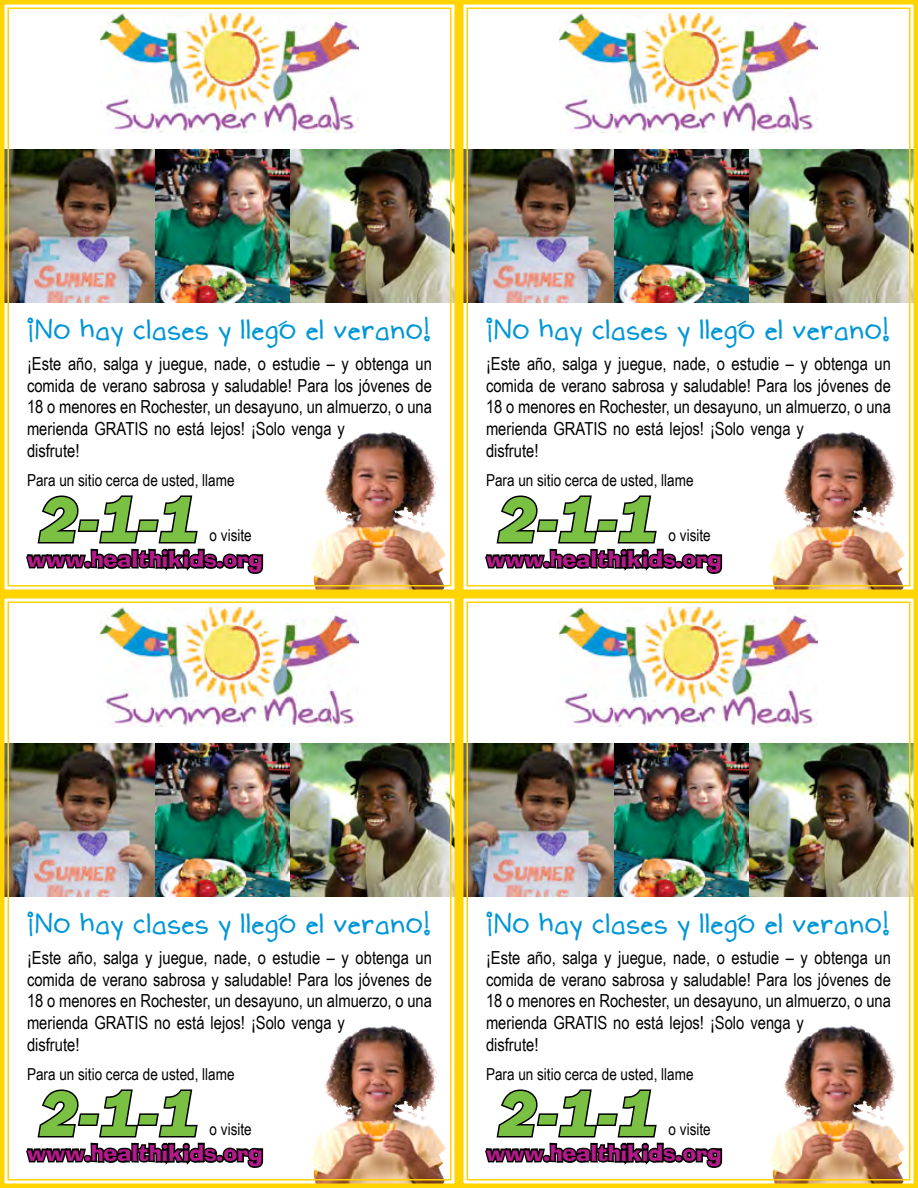
<style>
.page{position:relative;width:918px;height:1188px;background:#fff}
.page>*{position:absolute;margin:0;border:0;box-sizing:border-box;transform-origin:0 0}
.t1{font:italic 800 66px "Franklin Gothic";color:#7ac143}
.t2{font:25.5px "Ducky";letter-spacing:.02em;color:#0096d7}
.t3{font:22.5px "Ad Lib";color:#b51a8a}
.t4{font:18px/21.6px "Arial Narrow";color:#000}
.t5{font:16.5px "Arial Narrow";color:#000}
</style>
<div class="page">
<img style="left:0;top:0;width:457px;height:592px">
<div style="left:7px;top:7px;width:445px;height:580px;border:2px solid #ffd400"></div>
<img style="left:100px;top:13px;width:259px;height:120px">
<svg style="left:15px;top:493px;width:250px;height:99px"></svg>
<svg style="left:276px;top:319px;width:13px;height:9px"></svg>
<img style="left:457px;top:0;width:461px;height:592px">
<div style="left:466px;top:7px;width:445px;height:580px;border:2px solid #ffd400"></div>
<img style="left:559px;top:13px;width:259px;height:120px">
<svg style="left:474px;top:493px;width:250px;height:99px"></svg>
<svg style="left:735px;top:319px;width:13px;height:9px"></svg>
<img style="left:0;top:592px;width:457px;height:596px">
<div style="left:7px;top:601px;width:445px;height:580px;border:2px solid #ffd400"></div>
<img style="left:100px;top:607px;width:259px;height:120px">
<svg style="left:15px;top:1087px;width:250px;height:101px"></svg>
<svg style="left:276px;top:913px;width:13px;height:9px"></svg>
<img style="left:457px;top:592px;width:461px;height:596px">
<div style="left:466px;top:601px;width:445px;height:580px;border:2px solid #ffd400"></div>
<img style="left:559px;top:607px;width:259px;height:120px">
<svg style="left:474px;top:1087px;width:250px;height:101px"></svg>
<svg style="left:735px;top:913px;width:13px;height:9px"></svg>
<h2 class="t2" style="left:35px;top:308px;width:397px">No hay clases y llego el verano!</h2>
<h2 class="t2" style="left:34px;top:351px;width:9px;rotate:-180deg">!</h2>
<h2 class="t2" style="left:494px;top:308px;width:397px">No hay clases y llego el verano!</h2>
<h2 class="t2" style="left:493px;top:351px;width:9px;rotate:-180deg">!</h2>
<p class="t4" style="left:27px;top:352px;width:407px">¡Este año, salga y juegue, nade, o estudie – y obtenga un comida de verano sabrosa y saludable! Para los jóvenes de 18 o menores en Rochester, un desayuno, un almuerzo, o una merienda GRATIS no está lejos! ¡Solo venga y<br>disfrute!</p>
<p class="t4" style="left:486px;top:352px;width:407px">¡Este año, salga y juegue, nade, o estudie – y obtenga un comida de verano sabrosa y saludable! Para los jóvenes de 18 o menores en Rochester, un desayuno, un almuerzo, o una merienda GRATIS no está lejos! ¡Solo venga y<br>disfrute!</p>
<p class="t5" style="left:27px;top:468px;width:209px">Para un sitio cerca de usted, llame</p>
<p class="t5" style="left:486px;top:468px;width:209px">Para un sitio cerca de usted, llame</p>
<h1 class="t1" style="left:39px;top:477px;width:159px">2-1-1</h1>
<p class="t5" style="left:210px;top:523px;width:44px">o visite</p>
<p class="t3" style="left:27px;top:549px;width:237px">www.healthikids.org</p>
<h1 class="t1" style="left:498px;top:477px;width:159px">2-1-1</h1>
<p class="t5" style="left:669px;top:523px;width:44px">o visite</p>
<p class="t3" style="left:486px;top:549px;width:237px">www.healthikids.org</p>
<h2 class="t2" style="left:35px;top:902px;width:397px">No hay clases y llego el verano!</h2>
<h2 class="t2" style="left:34px;top:945px;width:9px;rotate:-180deg">!</h2>
<h2 class="t2" style="left:494px;top:902px;width:397px">No hay clases y llego el verano!</h2>
<h2 class="t2" style="left:493px;top:945px;width:9px;rotate:-180deg">!</h2>
<p class="t4" style="left:27px;top:946px;width:407px">¡Este año, salga y juegue, nade, o estudie – y obtenga un comida de verano sabrosa y saludable! Para los jóvenes de 18 o menores en Rochester, un desayuno, un almuerzo, o una merienda GRATIS no está lejos! ¡Solo venga y<br>disfrute!</p>
<p class="t4" style="left:486px;top:946px;width:407px">¡Este año, salga y juegue, nade, o estudie – y obtenga un comida de verano sabrosa y saludable! Para los jóvenes de 18 o menores en Rochester, un desayuno, un almuerzo, o una merienda GRATIS no está lejos! ¡Solo venga y<br>disfrute!</p>
<p class="t5" style="left:27px;top:1062px;width:209px">Para un sitio cerca de usted, llame</p>
<p class="t5" style="left:486px;top:1062px;width:209px">Para un sitio cerca de usted, llame</p>
<h1 class="t1" style="left:39px;top:1071px;width:159px">2-1-1</h1>
<p class="t5" style="left:210px;top:1117px;width:44px">o visite</p>
<p class="t3" style="left:27px;top:1143px;width:237px">www.healthikids.org</p>
<h1 class="t1" style="left:498px;top:1071px;width:159px">2-1-1</h1>
<p class="t5" style="left:669px;top:1117px;width:44px">o visite</p>
<p class="t3" style="left:486px;top:1143px;width:237px">www.healthikids.org</p>
</div>
